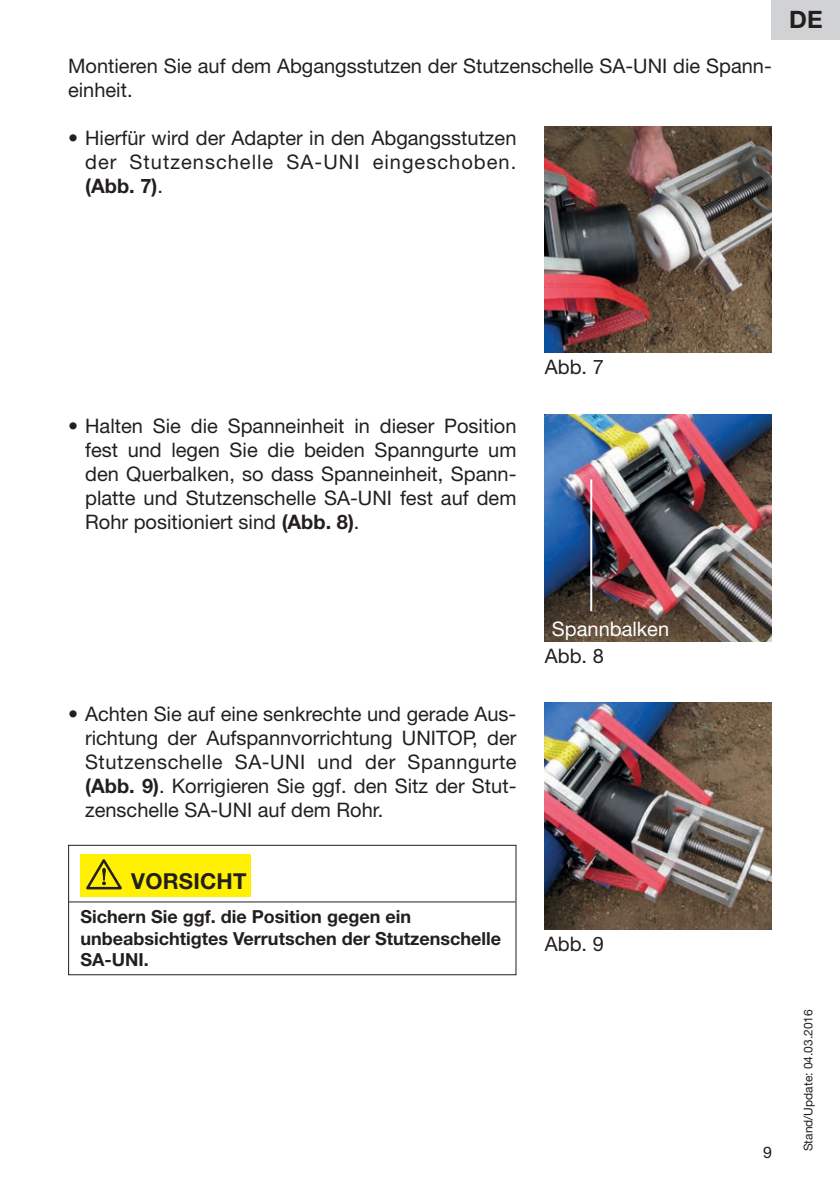
<style>
.page{position:relative;width:840px;height:1191px;background:#fff}
.page>*{position:absolute;margin:0;border:0;box-sizing:border-box;transform-origin:0 0}
.t1{font:700 24px "Helvetica Neue";color:#231f20}
.t2{font:700 22px "Helvetica Neue";letter-spacing:.01em;color:#231f20}
.t3{font:20px/24px "Helvetica Neue";color:#231f20;text-align:justify}
.t4{font:20px "Helvetica Neue";color:#fff}
.t5{font:700 18px/21.6px "Helvetica Neue";color:#231f20}
.t6{font:16px "Helvetica Neue";color:#231f20}
.t7{font:12px "Helvetica Neue";color:#231f20}
.s1{font-weight:700}
</style>
<div class="page">
<div style="left:771px;top:0;width:68px;height:40px;background:#d1d2d4"></div>
<img style="left:544px;top:126px;width:227px;height:227px">
<img style="left:544px;top:414px;width:227px;height:227px">
<hr style="left:590px;top:479px;width:2px;height:132px;background:#fff">
<img style="left:544px;top:702px;width:227px;height:227px">
<hr style="left:69px;top:901px;width:446px;height:1px;background:#231f20">
<div style="left:80px;top:854px;width:170px;height:43px;background:#fff101"></div>
<svg style="left:86px;top:859px;width:36px;height:30px"></svg>
<div style="left:68px;top:844px;width:448px;height:131px;border:1px solid #231f20"></div>
<p class="t3" style="left:68px;top:53px;width:702px">Montieren Sie auf dem Abgangsstutzen der Stutzenschelle SA-UNI die Spann&shy;einheit.</p>
<p class="t3" style="left:85px;top:125px;width:432px;text-indent:-17px">• Hierfür wird der Adapter in den Abgangsstutzen der Stutzenschelle SA-UNI eingeschoben. <span class="s1">(Abb. 7)</span>.</p>
<p class="t1" style="left:788px;top:5px;width:35px">DE</p>
<p class="t3" style="left:85px;top:413px;width:432px;text-indent:-17px">• Halten Sie die Spanneinheit in dieser Position fest und legen Sie die beiden Spanngurte um den Querbalken, so dass Spanneinheit, Spann&shy;platte und Stutzenschelle SA-UNI fest auf dem Rohr positioniert sind <span class="s1">(Abb. 8)</span>.</p>
<p class="t3" style="left:544px;top:355px;width:60px">Abb. 7</p>
<p class="t3" style="left:85px;top:701px;width:433px;text-indent:-17px">• Achten Sie auf eine senkrechte und gerade Aus&shy;richtung der Aufspannvorrichtung UNITOP, der Stutzenschelle SA-UNI und der Spanngurte <span class="s1">(Abb. 9)</span>. Korrigieren Sie ggf. den Sitz der Stut&shy;zenschelle SA-UNI auf dem Rohr.</p>
<p class="t2" style="left:131px;top:868px;width:117px">VORSICHT</p>
<p class="t5" style="left:80px;top:905px;width:422px">Sichern Sie ggf. die Position gegen ein unbeabsichtigtes Verrutschen der Stutzenschelle<br>SA-UNI.</p>
<p class="t4" style="left:551px;top:616px;width:119px">Spannbalken</p>
<p class="t3" style="left:544px;top:643px;width:60px">Abb. 8</p>
<p class="t3" style="left:544px;top:931px;width:60px">Abb. 9</p>
<p class="t6" style="left:762px;top:1143px;width:10px">9</p>
<p class="t7" style="left:800px;top:1151px;width:144px;rotate:-90deg">Stand/Update: 04.03.2016</p>
</div>
